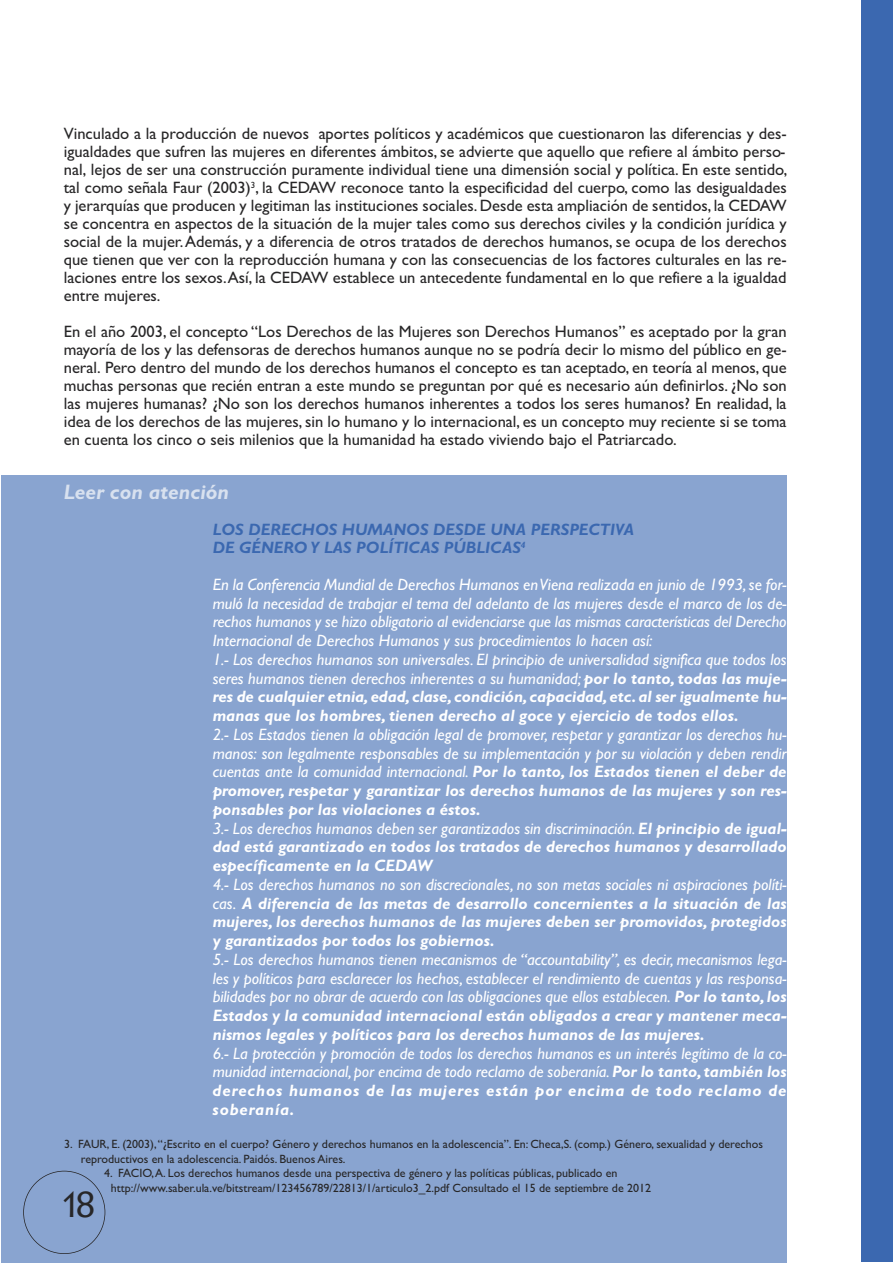
<style>
.page{position:relative;width:893px;height:1263px;background:#fff}
.page>*{position:absolute;margin:0;border:0;box-sizing:border-box;transform-origin:0 0}
.t1{font:36px "Lithos Pro";color:#272627}
.t2{font:italic 700 21px "Gill Sans";color:#d8e1ef}
.t3{font:italic 16.5px/18.8px "Gill Sans";color:#fff}
.t4{font:16.5px/18px "Gill Sans";color:#272627}
.t5{font:italic 700 16.5px/18.8px "Gill Sans";color:#fff;text-align:justify}
.t6{font:italic 700 16.5px/18px "Gill Sans";color:#3b68b0}
.t7{font:12px/14.4px "Gill Sans";color:#272627}
.s1{font-weight:700}
.s2{font-weight:400}
</style>
<div class="page">
<div style="left:2px;top:476px;width:785px;height:787px;background:#89a4d0"></div>
<div style="left:861px;top:0;width:32px;height:1262px;background:#3b68b0"></div>
<div style="left:23px;top:1171px;width:82px;height:83px;border:2px solid #272627;border-radius:50%"></div>
<p class="t4" style="left:64px;top:124px;width:725px">Vinculado a la producción de nuevos aportes políticos y académicos que cuestionaron las diferencias y des&shy;igualdades que sufren las mujeres en diferentes ámbitos, se advierte que aquello que refiere al ámbito perso&shy;nal, lejos de ser una construcción puramente individual tiene una dimensión social y política. En este sentido, tal como señala Faur (2003)<sup>3</sup>, la CEDAW reconoce tanto la especificidad del cuerpo, como las desigualdades y jerarquías que producen y legitiman las instituciones sociales.Desde esta ampliación de sentidos, la CEDAW se concentra en aspectos de la situación de la mujer tales como sus derechos civiles y la condición jurídica y social de la mujer.Además, y a diferencia de otros tratados de derechos humanos, se ocupa de los derechos que tienen que ver con la reproducción humana y con las consecuencias de los factores culturales en las re&shy;laciones entre los sexos.Así, la CEDAW establece un antecedente fundamental en lo que refiere a la igualdad entre mujeres.</p>
<p class="t4" style="left:64px;top:322px;width:724px;text-align:justify">En el año 2003, el concepto “Los Derechos de las Mujeres son Derechos Humanos” es aceptado por la gran mayoría de los y las defensoras de derechos humanos aunque no se podría decir lo mismo del público en ge&shy;neral. Pero dentro del mundo de los derechos humanos el concepto es tan aceptado, en teoría al menos, que muchas personas que recién entran a este mundo se preguntan por qué es necesario aún definirlos. ¿No son las mujeres humanas? ¿No son los derechos humanos inherentes a todos los seres humanos? En realidad, la idea de los derechos de las mujeres, sin lo humano y lo internacional, es un concepto muy reciente si se toma en cuenta los cinco o seis milenios que la humanidad ha estado viviendo bajo el Patriarcado.</p>
<p class="t2" style="left:64px;top:479px;width:167px">Leer con atención</p>
<p class="t6" style="left:213px;top:520px;width:423px">LOS DERECHOS HUMANOS DESDE UNA PERSPECTIVA<br>DE GÉNERO Y LAS POLÍTICAS PÚBLICAS<sup>4</sup></p>
<p class="t3" style="left:213px;top:575px;width:575px">En la Conferencia Mundial de Derechos Humanos enViena realizada en junio de 1993,se for&shy;muló la necesidad de trabajar el tema del adelanto de las mujeres desde el marco de los de&shy;rechos humanos y se hizo obligatorio al evidenciarse que las mismas características del Derecho Internacional de Derechos Humanos y sus procedimientos lo hacen así:<br>1.- Los derechos humanos son universales. El principio de universalidad significa que todos los seres humanos tienen derechos inherentes a su humanidad; <span class="s1">por lo tanto, todas las muje&shy;res de cualquier etnia, edad, clase, condición, capacidad, etc.al ser igualmente hu&shy;manas que los hombres, tienen derecho al goce y ejercicio de todos ellos.</span></p>
<p class="t3" style="left:213px;top:725px;width:575px">2.- Los Estados tienen la obligación legal de promover, respetar y garantizar los derechos hu&shy;manos: son legalmente responsables de su implementación y por su violación y deben rendir cuentas ante la comunidad internacional. <span class="s1">Por lo tanto, los Estados tienen el deber de promover, respetar y garantizar los derechos humanos de las mujeres y son res&shy;ponsables por las violaciones a éstos.<br></span>3.- Los derechos humanos deben ser garantizados sin discriminación. <span class="s1">El principio de igual&shy;dad está garantizado en todos los tratados de derechos humanos y desarrollado específicamente en la CEDAW</span></p>
<p class="t5" style="left:213px;top:875px;width:575px"><span class="s2">4.- Los derechos humanos no son discrecionales, no son metas sociales ni aspiraciones políti&shy;cas.</span> A diferencia de las metas de desarrollo concernientes a la situación de las mujeres, los derechos humanos de las mujeres deben ser promovidos, protegidos y garantizados por todos los gobiernos.</p>
<p class="t3" style="left:213px;top:950px;width:575px;text-align:justify">5.- Los derechos humanos tienen mecanismos de “accountability”, es decir, mecanismos lega&shy;les y políticos para esclarecer los hechos, establecer el rendimiento de cuentas y las responsa&shy;bilidades por no obrar de acuerdo con las obligaciones que ellos establecen. <span class="s1">Por lo tanto, los Estados y la comunidad internacional están obligados a crear y mantener meca&shy;nismos legales y políticos para los derechos humanos de las mujeres.</span></p>
<p class="t3" style="left:213px;top:1043px;width:575px;text-align:justify">6.- La protección y promoción de todos los derechos humanos es un interés legítimo de la co&shy;munidad internacional, por encima de todo reclamo de soberanía.<span class="s1">Por lo tanto,también los derechos humanos de las mujeres están por encima de todo reclamo de soberanía.</span></p>
<p class="t7" style="left:81px;top:1137px;width:684px;text-indent:-17px">3. FAUR, E. (2003),“¿Escrito en el cuerpo? Género y derechos humanos en la adolescencia”. En: Checa,S. (comp.) Género, sexualidad y derechos reproductivos en la adolescencia. Paidós. Buenos Aires.</p>
<p class="t7" style="left:111px;top:1166px;width:542px;text-indent:-7px">4. FACIO,A. Los derechos humanos desde una perspectiva de género y las políticas públicas, publicado en http://www.saber.ula.ve/bitstream/123456789/22813/1/articulo3_2.pdf Consultado el 15 de septiembre de 2012</p>
<h1 class="t1" style="left:58px;top:1184px;width:42px">18</h1>
</div>
